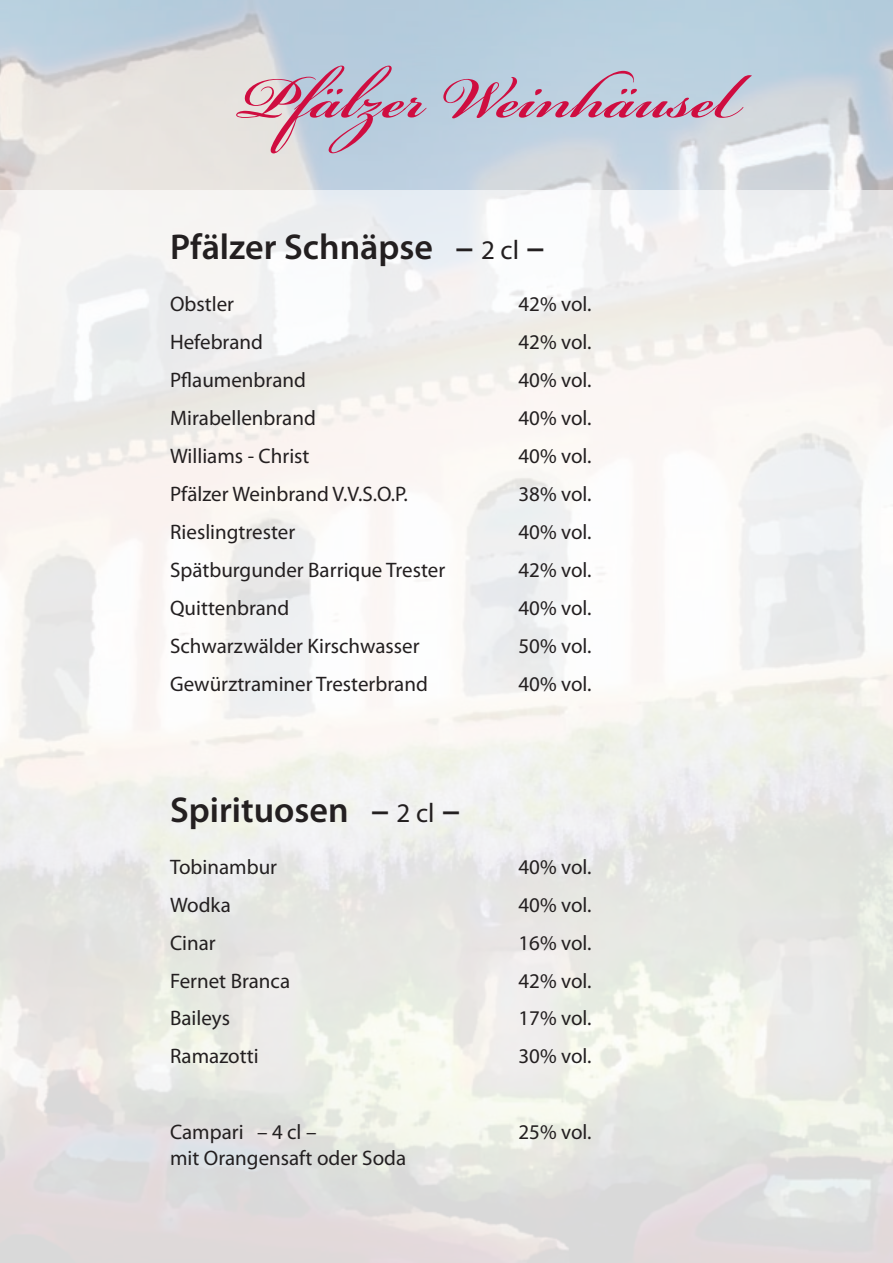
<style>
.page{position:relative;width:893px;height:1263px;background:#fff}
.page>*{position:absolute;margin:0;border:0;box-sizing:border-box;transform-origin:0 0}
.t1{font:600 90px "Bickham Script Pro";color:#cf0d40}
.t2{font:600 36px "Myriad Pro";color:#231f20}
.t3{font:21px "Myriad Pro";color:#231f20}
.s1{font-weight:400;font-size:27px}
</style>
<div class="page">
<h1 class="t1" style="left:236px;top:33px;width:507px">Pfälzer Weinhäusel</h1>
<p class="t2" style="left:170px;top:224px;width:376px">Pfälzer Schnäpse – <span class="s1">2 cl</span> –</p>
<p class="t3" style="left:170px;top:291px;width:66px">Obstler</p>
<p class="t3" style="left:518px;top:291px;width:75px">42% vol.</p>
<p class="t3" style="left:170px;top:329px;width:94px">Hefebrand</p>
<p class="t3" style="left:518px;top:329px;width:75px">42% vol.</p>
<p class="t3" style="left:170px;top:367px;width:137px">Pflaumenbrand</p>
<p class="t3" style="left:518px;top:367px;width:75px">40% vol.</p>
<p class="t3" style="left:170px;top:405px;width:147px">Mirabellenbrand</p>
<p class="t3" style="left:518px;top:405px;width:75px">40% vol.</p>
<p class="t3" style="left:170px;top:443px;width:141px">Williams - Christ</p>
<p class="t3" style="left:518px;top:443px;width:75px">40% vol.</p>
<p class="t3" style="left:170px;top:481px;width:239px">Pfälzer Weinbrand V.V.S.O.P.</p>
<p class="t3" style="left:518px;top:481px;width:75px">38% vol.</p>
<p class="t3" style="left:170px;top:519px;width:127px">Rieslingtrester</p>
<p class="t3" style="left:518px;top:519px;width:75px">40% vol.</p>
<p class="t3" style="left:170px;top:557px;width:277px">Spätburgunder Barrique Trester</p>
<p class="t3" style="left:518px;top:557px;width:75px">42% vol.</p>
<p class="t3" style="left:170px;top:595px;width:121px">Quittenbrand</p>
<p class="t3" style="left:518px;top:595px;width:75px">40% vol.</p>
<p class="t3" style="left:170px;top:633px;width:251px">Schwarzwälder Kirschwasser</p>
<p class="t3" style="left:518px;top:633px;width:75px">50% vol.</p>
<p class="t3" style="left:170px;top:671px;width:259px">Gewürztraminer Tresterbrand</p>
<p class="t3" style="left:518px;top:671px;width:75px">40% vol.</p>
<p class="t2" style="left:170px;top:787px;width:291px">Spirituosen – <span class="s1">2 cl</span> –</p>
<p class="t3" style="left:170px;top:854px;width:109px">Tobinambur</p>
<p class="t3" style="left:518px;top:854px;width:75px">40% vol.</p>
<p class="t3" style="left:170px;top:891px;width:62px">Wodka</p>
<p class="t3" style="left:518px;top:891px;width:75px">40% vol.</p>
<p class="t3" style="left:170px;top:929px;width:47px">Cinar</p>
<p class="t3" style="left:518px;top:929px;width:75px">16% vol.</p>
<p class="t3" style="left:170px;top:967px;width:122px">Fernet Branca</p>
<p class="t3" style="left:518px;top:967px;width:75px">42% vol.</p>
<p class="t3" style="left:170px;top:1005px;width:61px">Baileys</p>
<p class="t3" style="left:518px;top:1005px;width:75px">17% vol.</p>
<p class="t3" style="left:170px;top:1043px;width:90px">Ramazotti</p>
<p class="t3" style="left:518px;top:1043px;width:75px">30% vol.</p>
<p class="t3" style="left:170px;top:1119px;width:148px">Campari – 4 cl –</p>
<p class="t3" style="left:518px;top:1119px;width:75px">25% vol.</p>
<p class="t3" style="left:170px;top:1144px;width:238px">mit Orangensaft oder Soda</p>
</div>
